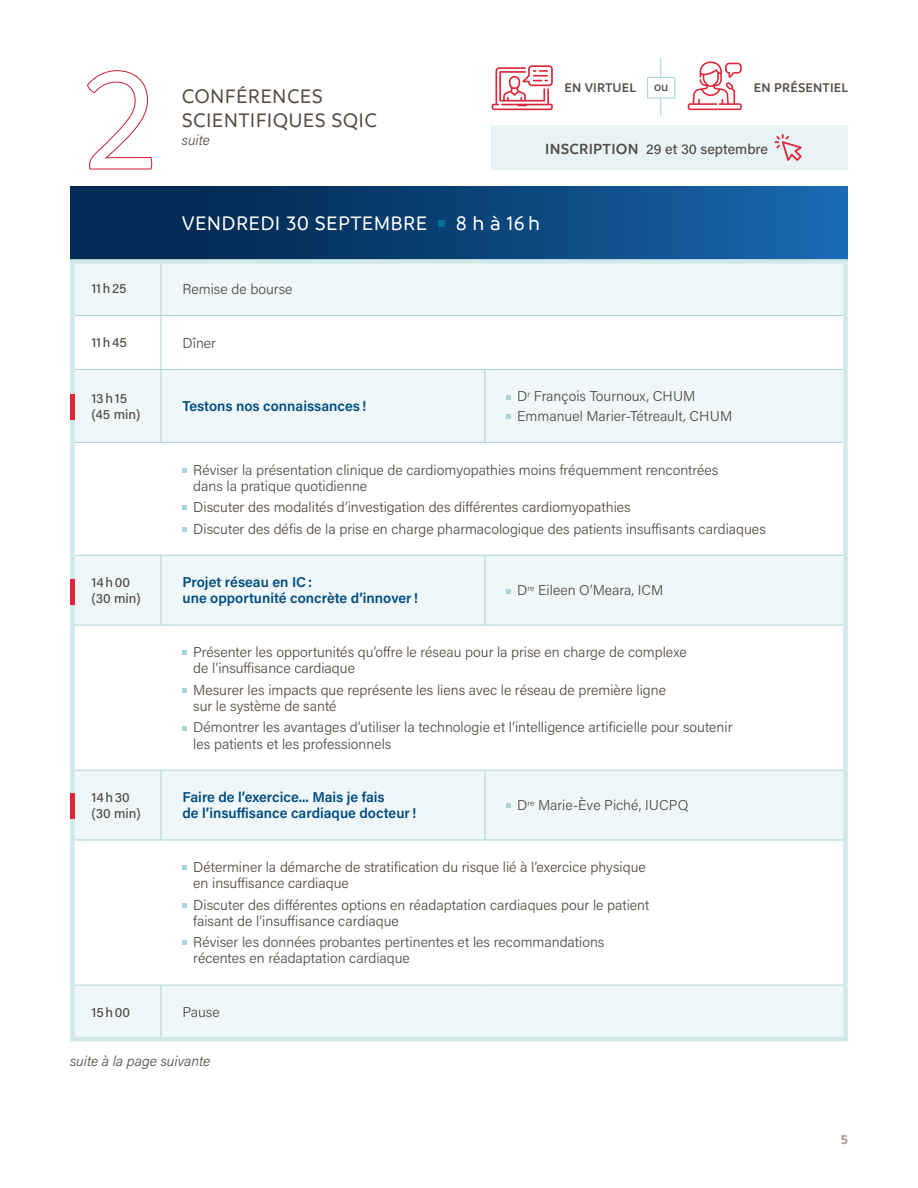
<style>
.page{position:relative;width:918px;height:1188px;background:#fff}
.page>*{position:absolute;margin:0;border:0;box-sizing:border-box;transform-origin:0 0}
.t1{font:500 21px/24px "Branding";letter-spacing:.015em;color:#534b44}
.t2{font:500 21px "Branding";letter-spacing:.015em;color:#fff}
.t3{font:300 14.25px/16.2px "Acumin Pro";color:#534b44}
.t4{font:600 14.25px/16.2px "Acumin Pro";color:#004c81}
.t5{font:500 14.25px "Acumin Pro";color:#534b44}
.t6{font:italic 300 14.25px "Acumin Pro";color:#534b44}
.t7{font:500 13.5px/15.8px "Acumin Pro";letter-spacing:.005em;color:#534b44}
.t8{font:600 13.5px "Branding";letter-spacing:.015em;color:#534b44}
.t9{font:600 13.5px "Branding";color:#9a928c}
.t10{font:500 12.75px "Acumin Pro";color:#534b44}
.s1{font-family:"Branding";font-weight:600;font-size:15.75px}
</style>
<div class="page">
<div style="left:70px;top:187px;width:778px;height:74px;background:linear-gradient(to right,#002245,#1966ae)"></div>
<div style="left:438px;top:220px;width:7px;height:7px;background:#006f9c"></div>
<div style="left:75px;top:264px;width:768px;height:773px;background:#eff7f8"></div>
<svg style="left:75px;top:316px;width:768px;height:669px"></svg>
<hr style="left:161px;top:370px;width:1px;height:72px;background:#a8d4d7">
<hr style="left:485px;top:370px;width:1px;height:72px;background:#a8d4d7">
<hr style="left:161px;top:556px;width:1px;height:69px;background:#a8d4d7">
<hr style="left:485px;top:556px;width:1px;height:69px;background:#a8d4d7">
<hr style="left:161px;top:771px;width:1px;height:69px;background:#a8d4d7">
<hr style="left:485px;top:771px;width:1px;height:69px;background:#a8d4d7">
<hr style="left:161px;top:985px;width:1px;height:52px;background:#a8d4d7">
<div style="left:485px;top:259px;width:363px;height:5px;background:#d0e8ea"></div>
<div style="left:843px;top:264px;width:5px;height:51px;background:#d0e8ea"></div>
<div style="left:843px;top:315px;width:5px;height:54px;background:#d0e8ea"></div>
<div style="left:70px;top:369px;width:5px;height:73px;background:#d0e8ea"></div>
<div style="left:843px;top:369px;width:5px;height:73px;background:#d0e8ea"></div>
<div style="left:70px;top:264px;width:5px;height:51px;background:#d0e8ea"></div>
<div style="left:70px;top:315px;width:5px;height:54px;background:#d0e8ea"></div>
<div style="left:70px;top:442px;width:5px;height:113px;background:#d0e8ea"></div>
<div style="left:843px;top:442px;width:5px;height:113px;background:#d0e8ea"></div>
<div style="left:70px;top:625px;width:5px;height:145px;background:#d0e8ea"></div>
<div style="left:843px;top:625px;width:5px;height:145px;background:#d0e8ea"></div>
<div style="left:70px;top:840px;width:5px;height:145px;background:#d0e8ea"></div>
<div style="left:843px;top:840px;width:5px;height:145px;background:#d0e8ea"></div>
<div style="left:70px;top:555px;width:5px;height:70px;background:#d0e8ea"></div>
<div style="left:70px;top:770px;width:5px;height:70px;background:#d0e8ea"></div>
<div style="left:70px;top:985px;width:5px;height:52px;background:#d0e8ea"></div>
<div style="left:843px;top:555px;width:5px;height:70px;background:#d0e8ea"></div>
<div style="left:843px;top:770px;width:5px;height:70px;background:#d0e8ea"></div>
<div style="left:843px;top:985px;width:5px;height:52px;background:#d0e8ea"></div>
<div style="left:70px;top:259px;width:91px;height:5px;background:#d0e8ea"></div>
<div style="left:161px;top:259px;width:324px;height:5px;background:#d0e8ea"></div>
<hr style="left:75px;top:369px;width:86px;height:1px;background:#a8d4d7">
<hr style="left:161px;top:369px;width:324px;height:1px;background:#a8d4d7">
<hr style="left:485px;top:369px;width:358px;height:1px;background:#a8d4d7">
<hr style="left:75px;top:442px;width:86px;height:1px;background:#a8d4d7">
<hr style="left:161px;top:442px;width:324px;height:1px;background:#a8d4d7">
<hr style="left:485px;top:442px;width:358px;height:1px;background:#a8d4d7">
<hr style="left:75px;top:555px;width:86px;height:1px;background:#a8d4d7">
<hr style="left:161px;top:555px;width:324px;height:1px;background:#a8d4d7">
<hr style="left:485px;top:555px;width:358px;height:1px;background:#a8d4d7">
<hr style="left:75px;top:625px;width:86px;height:1px;background:#a8d4d7">
<hr style="left:161px;top:625px;width:324px;height:1px;background:#a8d4d7">
<hr style="left:485px;top:625px;width:358px;height:1px;background:#a8d4d7">
<hr style="left:75px;top:770px;width:86px;height:1px;background:#a8d4d7">
<hr style="left:161px;top:770px;width:324px;height:1px;background:#a8d4d7">
<hr style="left:485px;top:770px;width:358px;height:1px;background:#a8d4d7">
<hr style="left:75px;top:840px;width:86px;height:1px;background:#a8d4d7">
<hr style="left:161px;top:840px;width:324px;height:1px;background:#a8d4d7">
<hr style="left:485px;top:840px;width:358px;height:1px;background:#a8d4d7">
<hr style="left:75px;top:985px;width:86px;height:1px;background:#a8d4d7">
<hr style="left:161px;top:985px;width:324px;height:1px;background:#a8d4d7">
<hr style="left:485px;top:985px;width:358px;height:1px;background:#a8d4d7">
<hr style="left:75px;top:315px;width:86px;height:1px;background:#a8d4d7">
<hr style="left:161px;top:315px;width:324px;height:1px;background:#a8d4d7">
<hr style="left:485px;top:315px;width:358px;height:1px;background:#a8d4d7">
<hr style="left:161px;top:264px;width:1px;height:51px;background:#a8d4d7">
<hr style="left:161px;top:316px;width:1px;height:53px;background:#a8d4d7">
<hr style="left:70px;top:1037px;width:91px;height:4px;background:#d0e8ea">
<hr style="left:161px;top:1037px;width:324px;height:4px;background:#d0e8ea">
<hr style="left:485px;top:1037px;width:363px;height:4px;background:#d0e8ea">
<svg style="left:507px;top:395px;width:4px;height:4px"></svg>
<svg style="left:507px;top:414px;width:4px;height:5px"></svg>
<svg style="left:183px;top:468px;width:4px;height:4px"></svg>
<svg style="left:183px;top:506px;width:4px;height:4px"></svg>
<svg style="left:183px;top:527px;width:4px;height:4px"></svg>
<svg style="left:507px;top:589px;width:4px;height:4px"></svg>
<svg style="left:183px;top:651px;width:4px;height:4px"></svg>
<svg style="left:183px;top:688px;width:4px;height:5px"></svg>
<svg style="left:183px;top:726px;width:4px;height:4px"></svg>
<svg style="left:507px;top:804px;width:4px;height:4px"></svg>
<svg style="left:183px;top:866px;width:4px;height:4px"></svg>
<svg style="left:183px;top:903px;width:4px;height:4px"></svg>
<svg style="left:183px;top:941px;width:4px;height:4px"></svg>
<svg style="left:87px;top:70px;width:66px;height:100px"></svg>
<div style="left:70px;top:394px;width:5px;height:26px;background:#df2437"></div>
<div style="left:70px;top:579px;width:5px;height:26px;background:#df2437"></div>
<div style="left:70px;top:793px;width:5px;height:26px;background:#df2437"></div>
<svg style="left:688px;top:62px;width:54px;height:48px"></svg>
<hr style="left:660px;top:58px;width:1px;height:58px;background:#a8d4d7">
<div style="left:492px;top:125px;width:356px;height:44px;background:#e7f3f4"></div>
<svg style="left:492px;top:65px;width:61px;height:45px"></svg>
<div style="left:647px;top:77px;width:28px;height:21px;background:#fff;border:1px solid #a8d4d7"></div>
<svg style="left:775px;top:134px;width:27px;height:27px"></svg>
<h1 class="t1" style="left:182px;top:85px;width:197px">CONFÉRENCES<br>SCIENTIFIQUES SQIC</h1>
<p class="t6" style="left:182px;top:131px;width:29px">suite</p>
<p class="t8" style="left:565px;top:81px;width:73px">EN VIRTUEL</p>
<p class="t10" style="left:654px;top:78px;width:16px">ou</p>
<p class="t8" style="left:754px;top:81px;width:96px">EN PRÉSENTIEL</p>
<p class="t5" style="left:545px;top:139px;width:224px"><span class="s1">INSCRIPTION</span> 29 et 30 septembre</p>
<h1 class="t2" style="left:182px;top:212px;width:247px">VENDREDI 30 SEPTEMBRE</h1>
<h1 class="t2" style="left:456px;top:212px;width:86px">8 h à 16h</h1>
<p class="t7" style="left:91px;top:280px;width:37px">11h25</p>
<p class="t3" style="left:183px;top:280px;width:112px">Remise de bourse</p>
<p class="t7" style="left:91px;top:334px;width:37px">11h45</p>
<p class="t3" style="left:183px;top:334px;width:35px">Dîner</p>
<p class="t7" style="left:91px;top:390px;width:51px">13h15 (45 min)</p>
<p class="t4" style="left:183px;top:397px;width:185px">Testons nos connaissances!</p>
<p class="t3" style="left:517px;top:386px;width:216px;line-height:19.4px">D<sup>r</sup> François Tournoux, CHUM<br>Emmanuel Marier-Tétreault, CHUM</p>
<p class="t3" style="left:193px;top:461px;width:527px">Réviser la présentation clinique de cardiomyopathies moins fréquemment rencontrées dans la pratique quotidienne</p>
<p class="t3" style="left:193px;top:496px;width:574px;line-height:21.5px">Discuter des modalités d’investigation des différentes cardiomyopathies<br>Discuter des défis de la prise en charge pharmacologique des patients insuffisants cardiaques</p>
<p class="t7" style="left:91px;top:574px;width:51px">14h00 (30 min)</p>
<p class="t4" style="left:183px;top:574px;width:237px">Projet réseau en IC:<br>une opportunité concrète d’innover!</p>
<p class="t3" style="left:517px;top:582px;width:148px">D<sup>re</sup> Eileen O’Meara, ICM</p>
<p class="t3" style="left:193px;top:644px;width:495px">Présenter les opportunités qu’offre le réseau pour la prise en charge de complexe de l’insuffisance cardiaque</p>
<p class="t3" style="left:193px;top:681px;width:474px">Mesurer les impacts que représente les liens avec le réseau de première ligne sur le système de santé</p>
<p class="t3" style="left:193px;top:719px;width:541px">Démontrer les avantages d’utiliser la technologie et l’intelligence artificielle pour soutenir les patients et les professionnels</p>
<p class="t7" style="left:91px;top:789px;width:51px">14h30 (30 min)</p>
<p class="t4" style="left:183px;top:789px;width:235px">Faire de l’exercice... Mais je fais<br>de l’insuffisance cardiaque docteur!</p>
<p class="t3" style="left:517px;top:797px;width:173px">D<sup>re</sup> Marie-Ève Piché, IUCPQ</p>
<p class="t3" style="left:193px;top:858px;width:454px">Déterminer la démarche de stratification du risque lié à l’exercice physique en insuffisance cardiaque</p>
<p class="t3" style="left:193px;top:896px;width:458px">Discuter des différentes options en réadaptation cardiaques pour le patient faisant de l’insuffisance cardiaque</p>
<p class="t3" style="left:193px;top:934px;width:413px">Réviser les données probantes pertinentes et les recommandations récentes en réadaptation cardiaque</p>
<p class="t7" style="left:91px;top:1004px;width:40px">15h00</p>
<p class="t3" style="left:183px;top:1004px;width:39px">Pause</p>
<p class="t6" style="left:70px;top:1051px;width:142px">suite à la page suivante</p>
<p class="t9" style="left:841px;top:1132px;width:9px">5</p>
</div>
